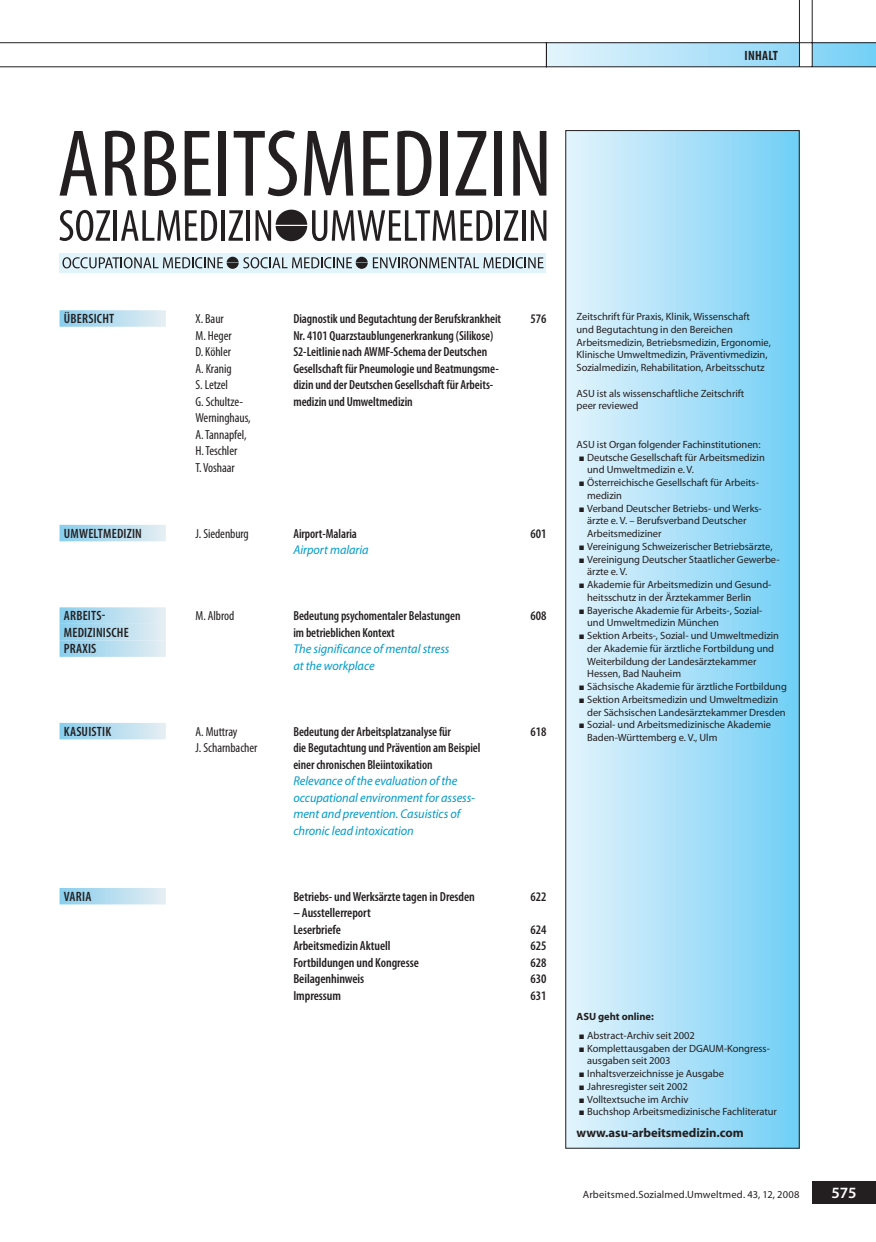
<style>
.page{position:relative;width:876px;height:1242px;background:#fff}
.page>*{position:absolute;margin:0;border:0;box-sizing:border-box;transform-origin:0 0}
.t1{font:600 15.75px "Myriad Pro";color:#fff}
.t2{font:600 condensed 13.5px/16.5px "Myriad Pro";letter-spacing:.015em;color:#231f20}
.t3{font:700 condensed 13.5px "Myriad Pro";letter-spacing:.02em;color:#231f20}
.t4{font:600 condensed 13.2px/16.5px "Myriad Pro";letter-spacing:-.005em;color:#231f20}
.t5{font:600 condensed 13.2px/16.5px "Myriad Pro";letter-spacing:-.005em;color:#231f20;scale:.96 1}
.t6{font:condensed 13.2px/16.5px "Myriad Pro";letter-spacing:-.005em;color:#231f20}
.t7{font:italic 12.75px/16.5px "Myriad Pro";letter-spacing:-.005em;color:#009bca}
.t8{font:700 12.75px "Myriad Pro";letter-spacing:-.005em;color:#231f20}
.t9{font:10.5px/12.8px "Myriad Pro";letter-spacing:-.005em;color:#231f20}
.t10{font:10.5px "Myriad Pro";letter-spacing:.015em;color:#231f20}
.t11{font:700 10.5px "Myriad Pro";letter-spacing:-.005em;color:#231f20}
.s1{font-family:"European Pi Three"}
</style>
<div class="page">
<div style="left:812px;top:1181px;width:64px;height:22px;background:#231f20"></div>
<svg style="left:0;top:0;width:876px;height:67px"></svg>
<div style="left:60px;top:253px;width:486px;height:19px;background:#e1f4fc"></div>
<svg style="left:62px;top:257px;width:481px;height:12px"></svg>
<svg style="left:60px;top:131px;width:37px;height:65px"></svg>
<svg style="left:105px;top:131px;width:32px;height:65px"></svg>
<svg style="left:145px;top:131px;width:31px;height:65px"></svg>
<svg style="left:185px;top:131px;width:26px;height:65px"></svg>
<div style="left:219px;top:131px;width:7px;height:65px;background:#231f20"></div>
<svg style="left:234px;top:130px;width:63px;height:66px"></svg>
<svg style="left:304px;top:131px;width:49px;height:65px"></svg>
<svg style="left:363px;top:131px;width:26px;height:65px"></svg>
<svg style="left:397px;top:131px;width:34px;height:65px"></svg>
<div style="left:440px;top:131px;width:8px;height:65px;background:#231f20"></div>
<svg style="left:456px;top:131px;width:30px;height:65px"></svg>
<div style="left:494px;top:131px;width:7px;height:65px;background:#231f20"></div>
<svg style="left:513px;top:131px;width:33px;height:65px"></svg>
<svg style="left:60px;top:210px;width:50px;height:31px"></svg>
<hr style="left:114px;top:210px;width:3px;height:31px;background:#231f20">
<svg style="left:121px;top:210px;width:96px;height:31px"></svg>
<hr style="left:221px;top:210px;width:4px;height:31px;background:#231f20">
<svg style="left:228px;top:210px;width:15px;height:31px"></svg>
<hr style="left:246px;top:210px;width:4px;height:31px;background:#231f20">
<hr style="left:497px;top:210px;width:3px;height:31px;background:#231f20">
<svg style="left:504px;top:210px;width:14px;height:31px"></svg>
<hr style="left:522px;top:210px;width:3px;height:31px;background:#231f20">
<svg style="left:531px;top:210px;width:15px;height:31px"></svg>
<svg style="left:256px;top:210px;width:236px;height:31px"></svg>
<div style="left:566px;top:131px;width:233px;height:1017px;background:linear-gradient(to right,#e4f4fc,#71cff6)"></div>
<div style="left:60px;top:310px;width:106px;height:17px;background:linear-gradient(to right,#89ceed,#e4edf3)"></div>
<div style="left:60px;top:525px;width:106px;height:16px;background:linear-gradient(to right,#89ceed,#e4edf3)"></div>
<div style="left:60px;top:607px;width:106px;height:17px;background:linear-gradient(to right,#89ceed,#e4edf3)"></div>
<div style="left:60px;top:624px;width:106px;height:16px;background:linear-gradient(to right,#89ceed,#e4edf3)"></div>
<div style="left:60px;top:640px;width:106px;height:17px;background:linear-gradient(to right,#89ceed,#e4edf3)"></div>
<div style="left:60px;top:723px;width:106px;height:16px;background:linear-gradient(to right,#89ceed,#e4edf3)"></div>
<div style="left:60px;top:888px;width:106px;height:16px;background:linear-gradient(to right,#89ceed,#e4edf3)"></div>
<p class="t3" style="left:744px;top:50px;width:35px">INHALT</p>
<p class="t2" style="left:64px;top:311px;width:52px">ÜBERSICHT</p>
<p class="t6" style="left:196px;top:311px;width:57px">X. Baur<br>M. Heger<br>D. Köhler<br>A. Kranig<br>S. Letzel<br>G. Schultze-<br>Werninghaus,<br>A. Tannapfel,<br>H. Teschler<br>T. Voshaar</p>
<p class="t4" style="left:293px;top:311px;width:209px">Diagnostik und Begutachtung der Berufskrankheit Nr. 4101 Quarzstaublungenerkrankung (Silikose)<br>S2-Leitlinie nach AWMF-Schema der Deutschen Gesellschaft für Pneumologie und Beatmungsme&shy;dizin und der Deutschen Gesellschaft für Arbeits&shy;medizin und Umweltmedizin</p>
<p class="t4" style="left:530px;top:311px;width:17px">576</p>
<p class="t2" style="left:64px;top:526px;width:80px">UMWELTMEDIZIN</p>
<p class="t6" style="left:196px;top:526px;width:55px">J. Siedenburg</p>
<p class="t5" style="left:293px;top:526px;width:68px">Airport-Malaria</p>
<p class="t7" style="left:293px;top:542px;width:77px">Airport malaria</p>
<p class="t4" style="left:530px;top:526px;width:17px">601</p>
<p class="t2" style="left:64px;top:608px;width:66px">ARBEITS-<br>MEDIZINISCHE<br>PRAXIS</p>
<p class="t6" style="left:196px;top:608px;width:40px">M. Albrod</p>
<p class="t5" style="left:293px;top:608px;width:176px">Bedeutung psychomentaler Belastungen im betrieblichen Kontext</p>
<p class="t7" style="left:293px;top:641px;width:158px">The significance of mental stress at the workplace</p>
<p class="t4" style="left:530px;top:608px;width:17px">608</p>
<p class="t2" style="left:64px;top:724px;width:49px">KASUISTIK</p>
<p class="t6" style="left:196px;top:724px;width:63px">A. Muttray<br>J. Scharnbacher</p>
<p class="t5" style="left:293px;top:724px;width:196px">Bedeutung der Arbeitsplatzanalyse für<br>die Begutachtung und Prävention am Beispiel einer chronischen Bleiintoxikation</p>
<p class="t7" style="left:293px;top:773px;width:183px">Relevance of the evaluation of the occupational environment for assess&shy;ment and prevention. Casuistics of chronic lead intoxication</p>
<p class="t4" style="left:530px;top:724px;width:17px">618</p>
<p class="t2" style="left:64px;top:889px;width:29px">VARIA</p>
<p class="t4" style="left:293px;top:889px;width:183px">Betriebs- und Werksärzte tagen in Dresden</p>
<p class="t4" style="left:293px;top:905px;width:79px">– Ausstellerreport</p>
<p class="t4" style="left:530px;top:889px;width:17px">622</p>
<p class="t4" style="left:293px;top:922px;width:49px">Leserbriefe</p>
<p class="t4" style="left:530px;top:922px;width:17px">624</p>
<p class="t4" style="left:293px;top:938px;width:99px">Arbeitsmedizin Aktuell</p>
<p class="t4" style="left:530px;top:938px;width:17px">625</p>
<p class="t4" style="left:293px;top:955px;width:127px">Fortbildungen und Kongresse</p>
<p class="t4" style="left:530px;top:955px;width:17px">628</p>
<p class="t4" style="left:293px;top:971px;width:72px">Beilagenhinweis</p>
<p class="t4" style="left:530px;top:971px;width:17px">630</p>
<p class="t4" style="left:293px;top:988px;width:49px">Impressum</p>
<p class="t4" style="left:530px;top:988px;width:17px">631</p>
<p class="t9" style="left:577px;top:311px;width:196px">Zeitschrift für Praxis, Klinik, Wissenschaft<br>und Begutachtung in den Bereichen Arbeitsmedizin, Betriebsmedizin, Ergonomie, Klinische Umweltmedizin, Präventivmedizin, Sozialmedizin, Reha bilitation, Arbeitsschutz</p>
<p class="t9" style="left:577px;top:387px;width:169px">ASU ist als wissenschaftliche Zeitschrift peer reviewed</p>
<p class="t9" style="left:577px;top:438px;width:185px">ASU ist Organ folgender Fachinstitutionen:</p>
<p class="t9" style="left:587px;top:451px;width:179px;text-indent:-9px"><span class="s1">-</span> Deutsche Gesellschaft für Arbeitsmedizin und Umweltmedizin e. V.</p>
<p class="t9" style="left:587px;top:477px;width:173px;text-indent:-9px"><span class="s1">-</span> Österreichische Gesellschaft für Arbeits&shy;medizin</p>
<p class="t9" style="left:587px;top:502px;width:176px;text-indent:-9px"><span class="s1">-</span> Verband Deutscher Betriebs- und Werks&shy;ärzte e. V. – Berufsverband Deutscher<br>Arbeitsmediziner</p>
<p class="t9" style="left:579px;top:540px;width:195px"><span class="s1">-</span> Vereinigung Schweizerischer Betriebsärzte,</p>
<p class="t9" style="left:587px;top:553px;width:194px;text-indent:-9px"><span class="s1">-</span> Vereinigung Deutscher Staatlicher Gewerbe&shy;ärzte e. V.</p>
<p class="t9" style="left:587px;top:579px;width:186px;text-indent:-9px"><span class="s1">-</span> Akademie für Arbeitsmedizin und Gesund&shy;heitsschutz in der Ärztekammer Berlin</p>
<p class="t9" style="left:587px;top:604px;width:177px;text-indent:-9px"><span class="s1">-</span> Bayerische Akademie für Arbeits-, Sozial&shy;und Umweltmedizin München</p>
<p class="t9" style="left:587px;top:630px;width:193px;text-indent:-9px"><span class="s1">-</span> Sektion Arbeits-, Sozial- und Umweltmedizin der Akademie für ärztliche Fortbildung und Weiterbildung der Landesärztekammer Hessen, Bad Nauheim</p>
<p class="t9" style="left:579px;top:681px;width:210px"><span class="s1">-</span> Sächsische Akademie für ärztliche Fortbildung</p>
<p class="t9" style="left:587px;top:693px;width:200px;text-indent:-9px"><span class="s1">-</span> Sektion Arbeitsmedizin und Umweltmedizin der Sächsischen Landesärztekammer Dresden</p>
<p class="t9" style="left:587px;top:719px;width:185px;text-indent:-9px"><span class="s1">-</span> Sozial- und Arbeitsmedizinische Akademie<br>Baden-Würt temberg e. V., Ulm</p>
<p class="t11" style="left:577px;top:1012px;width:79px">ASU geht online:</p>
<p class="t9" style="left:579px;top:1029px;width:118px"><span class="s1">-</span> Abstract-Archiv seit 2002</p>
<p class="t9" style="left:587px;top:1042px;width:184px;text-indent:-9px"><span class="s1">-</span> Komplettausgaben der DGAUM-Kongress&shy;ausgaben seit 2003</p>
<p class="t9" style="left:579px;top:1067px;width:147px"><span class="s1">-</span> Inhaltsverzeichnisse je Ausgabe</p>
<p class="t9" style="left:579px;top:1080px;width:111px"><span class="s1">-</span> Jahresregister seit 2002</p>
<p class="t9" style="left:579px;top:1093px;width:111px"><span class="s1">-</span> Volltextsuche im Archiv</p>
<p class="t9" style="left:579px;top:1106px;width:200px"><span class="s1">-</span> Buchshop Arbeitsmedizinische Fachliteratur</p>
<p class="t8" style="left:577px;top:1127px;width:169px">www.asu-arbeitsmedizin.com</p>
<p class="t10" style="left:583px;top:1190px;width:218px">Arbeitsmed.Sozialmed.Umweltmed. 43, 12, 2008</p>
<h1 class="t1" style="left:831px;top:1186px;width:27px">575</h1>
</div>
